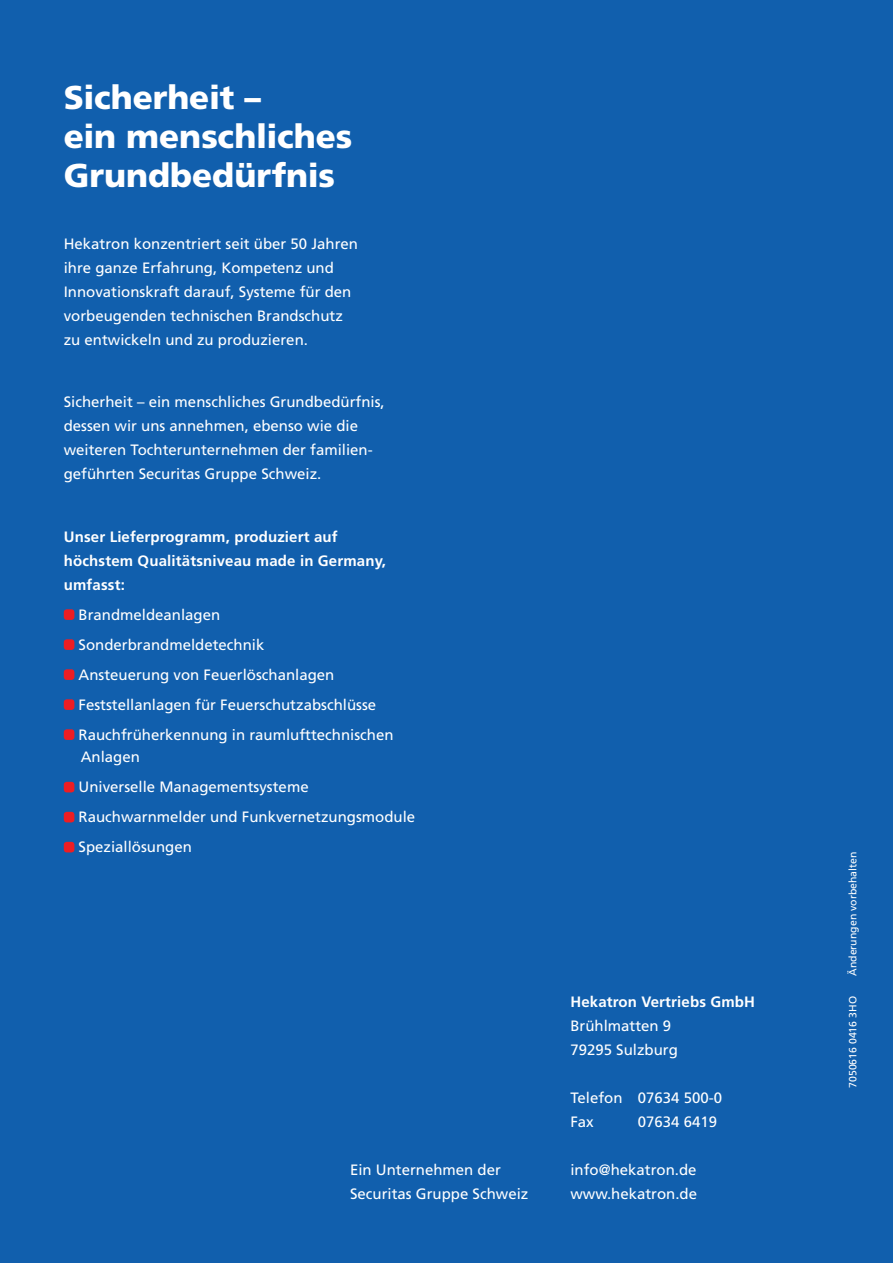
<style>
.page{position:relative;width:893px;height:1263px;background:#115fad}
.page>*{position:absolute;margin:0;border:0;box-sizing:border-box;transform-origin:0 0}
.t1{font:900 33px/39px "Frutiger LT Std";letter-spacing:-.005em;color:#fff}
.t2{font:15px/24px "Frutiger LT Std";color:#fff}
.t3{font:700 15px/24px "Frutiger LT Std";letter-spacing:.01em;color:#fff}
.t4{font:10.5px "Frutiger LT Std";color:#fff}
</style>
<div class="page">
<div style="left:64px;top:609px;width:10px;height:11px;background:#ee1d23;border-radius:3px"></div>
<div style="left:64px;top:639px;width:10px;height:11px;background:#ee1d23;border-radius:3px"></div>
<div style="left:64px;top:669px;width:10px;height:11px;background:#ee1d23;border-radius:3px"></div>
<div style="left:64px;top:699px;width:10px;height:11px;background:#ee1d23;border-radius:3px"></div>
<div style="left:64px;top:729px;width:10px;height:11px;background:#ee1d23;border-radius:3px"></div>
<div style="left:64px;top:782px;width:10px;height:10px;background:#ee1d23;border-radius:3px"></div>
<div style="left:64px;top:812px;width:10px;height:10px;background:#ee1d23;border-radius:3px"></div>
<div style="left:64px;top:842px;width:10px;height:10px;background:#ee1d23;border-radius:3px"></div>
<h1 class="t1" style="left:64px;top:78px;width:290px">Sicherheit –<br>ein menschliches<br>Grundbedürfnis</h1>
<p class="t2" style="left:64px;top:232px;width:296px">Hekatron konzentriert seit über 50 Jahren ihre ganze Erfahrung, Kompetenz und Innovationskraft darauf, Systeme für den vorbeugenden technischen Brandschutz zu entwickeln und zu produzieren.</p>
<p class="t2" style="left:64px;top:390px;width:322px">Sicherheit – ein menschliches Grundbedürfnis, dessen wir uns annehmen, ebenso wie die weiteren Tochterunternehmen der familien&shy;geführten Securitas Gruppe Schweiz.</p>
<p class="t3" style="left:64px;top:525px;width:324px">Unser Lieferprogramm, produziert auf höchstem Qualitätsniveau made in Germany, umfasst:</p>
<p class="t2" style="left:79px;top:600px;width:317px;line-height:30px">Brandmeldeanlagen Sonderbrandmeldetechnik<br>Ansteuerung von Feuerlöschanlagen Feststellanlagen für Feuerschutzabschlüsse Rauchfrüherkennung in raumlufttechnischen</p>
<p class="t2" style="left:79px;top:742px;width:338px;line-height:30px">Anlagen<br>Universelle Managementsysteme<br>Rauchwarnmelder und Funkvernetzungsmodule<br>Speziallösungen</p>
<p class="t2" style="left:350px;top:1158px;width:180px">Ein Unternehmen der<br>Securitas Gruppe Schweiz</p>
<p class="t3" style="left:570px;top:990px;width:186px">Hekatron Vertriebs GmbH</p>
<p class="t2" style="left:570px;top:1014px;width:109px">Brühlmatten 9<br>79295 Sulzburg</p>
<p class="t2" style="left:570px;top:1086px;width:153px">Telefon 07634 500-0<br>Fax</p>
<p class="t2" style="left:638px;top:1110px;width:81px">07634 6419</p>
<p class="t2" style="left:570px;top:1158px;width:128px">info@hekatron.de www.hekatron.de</p>
<p class="t4" style="left:847px;top:976px;width:126px;rotate:-90deg">Änderungen vorbehalten</p>
<p class="t4" style="left:847px;top:1088px;width:93px;rotate:-90deg">7050616 0416 3HO</p>
</div>
